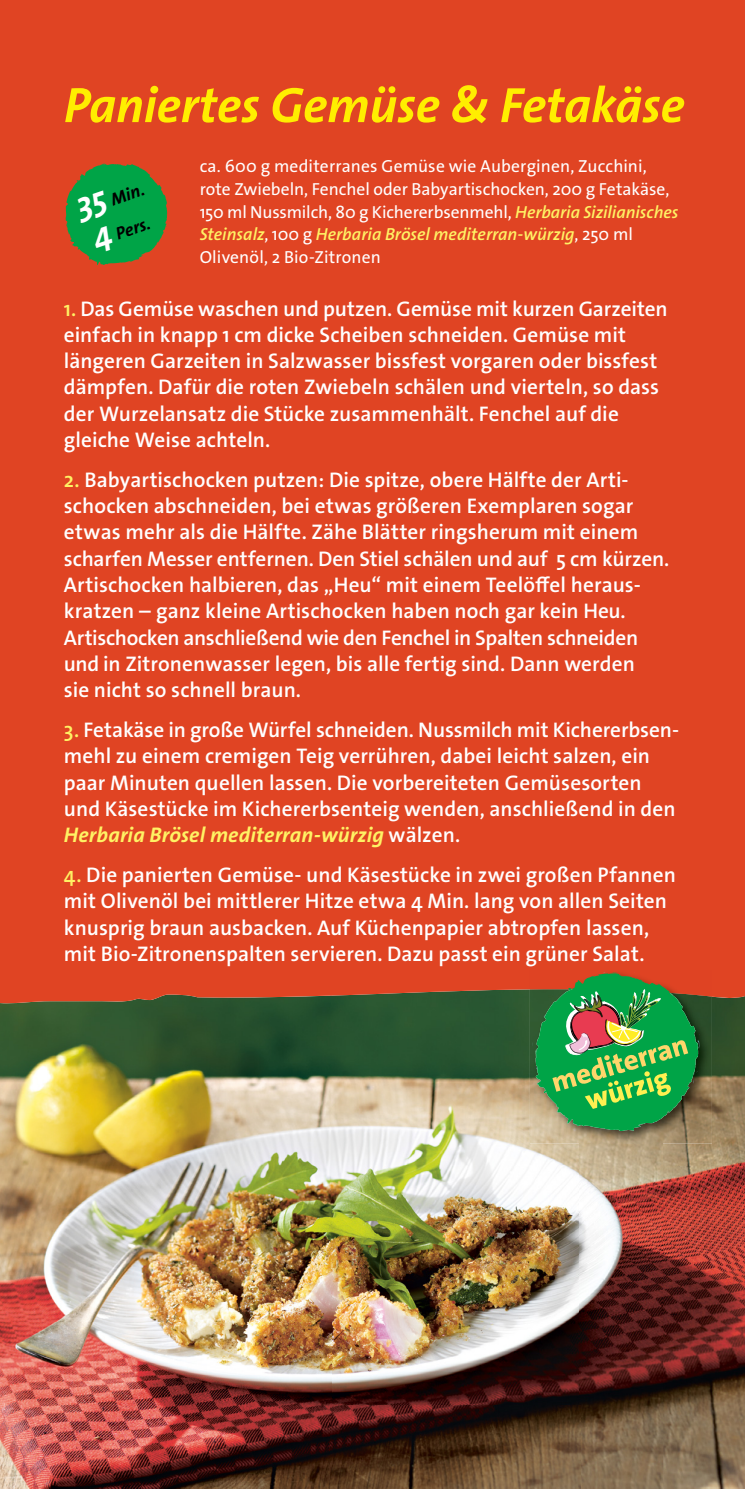
<style>
.page{position:relative;width:745px;height:1489px;background:#fff}
.page>*{position:absolute;margin:0;border:0;box-sizing:border-box;transform-origin:0 0}
.t1{font:italic 700 50px "The Sans Os F";letter-spacing:-.005em;color:#fe0}
.t2{font:600 21.25px/26.2px "The Sans Os F";color:#fff}
.t3{font:italic 700 18px/34px "The Sans Os F";color:#000;text-align:center}
.t4{font:17.5px/22.5px "The Sans Os F";color:#fff}
.s1{font-size:34px;color:#fff}
.s2{font-weight:600;font-style:italic;color:#fff264}
.s3{color:#fff264}
.s4{font-weight:700;font-style:italic;color:#fff264}
</style>
<div class="page">
<img style="left:0;top:1011px;width:330px;height:477px">
<img style="left:330px;top:1011px;width:249px;height:477px">
<img style="left:662px;top:1011px;width:82px;height:477px">
<img style="left:579px;top:1143px;width:83px;height:345px">
<div style="left:0;top:0;width:744px;height:1011px;background:#e04423"></div>
<svg style="left:66px;top:163px;width:101px;height:103px"></svg>
<img style="left:529px;top:989px;width:182px;height:154px">
<img style="left:529px;top:970px;width:113px;height:19px">
<img style="left:531px;top:971px;width:169px;height:159px">
<h1 class="t1" style="left:64px;top:73px;width:622px">Paniertes Gemüse &amp; Fetakäse</h1>
<p class="t3" style="left:73px;top:196px;width:71px;rotate:-19deg"><span class="s1">35</span> Min.<br><span class="s1">4</span> Pers.</p>
<p class="t4" style="left:199px;top:155px;width:480px">ca. 600 g mediterranes Gemüse wie Auberginen, Zucchini, rote Zwiebeln, Fenchel oder Babyartischocken, 200 g Fetakäse, 150 ml Nussmilch, 80 g Kichererbsenmehl, <span class="s2">Herbaria Sizilianisches Steinsalz</span>, 100 g <span class="s2">Herbaria Brösel mediterran-würzig</span>, 250 ml Olivenöl, 2 Bio-Zitronen</p>
<p class="t2" style="left:64px;top:295px;width:605px"><span class="s3">1.</span> Das Gemüse waschen und putzen. Gemüse mit kurzen Garzeiten einfach in knapp 1 cm dicke Scheiben schneiden. Gemüse mit längeren Garzeiten in Salzwasser bissfest vorgaren oder bissfest dämpfen. Dafür die roten Zwiebeln schälen und vierteln, so dass der Wurzelansatz die Stücke zusammenhält. Fenchel auf die gleiche Weise achteln.</p>
<p class="t2" style="left:64px;top:467px;width:606px"><span class="s3">2.</span> Babyartischocken putzen: Die spitze, obere Hälfte der Arti&shy;schocken abschneiden, bei etwas größeren Exemplaren sogar etwas mehr als die Hälfte. Zähe Blätter ringsherum mit einem scharfen Messer entfernen. Den Stiel schälen und auf 5 cm kürzen.<br>Artischocken halbieren, das „Heu“ mit einem Teelöffel heraus&shy;kratzen – ganz kleine Artischocken haben noch gar kein Heu.<br>Artischocken anschließend wie den Fenchel in Spalten schneiden und in Zitronenwasser legen, bis alle fertig sind. Dann werden<br>sie nicht so schnell braun.</p>
<p class="t2" style="left:64px;top:717px;width:616px"><span class="s3">3.</span> Fetakäse in große Würfel schneiden. Nussmilch mit Kichererbsen&shy;mehl zu einem cremigen Teig verrühren, dabei leicht salzen, ein paar Minuten quellen lassen. Die vorbereiteten Gemüsesorten und Käsestücke im Kichererbsenteig wenden, anschließend in den <span class="s4">Herbaria Brösel mediterran-würzig</span> wälzen.</p>
<p class="t2" style="left:64px;top:861px;width:613px"><span class="s3">4.</span> Die panierten Gemüse- und Käsestücke in zwei großen Pfannen mit Olivenöl bei mittlerer Hitze etwa 4 Min. lang von allen Seiten knusprig braun ausbacken. Auf Küchenpapier abtropfen lassen, mit Bio-Zitronenspalten servieren. Dazu passt ein grüner Salat.</p>
</div>
